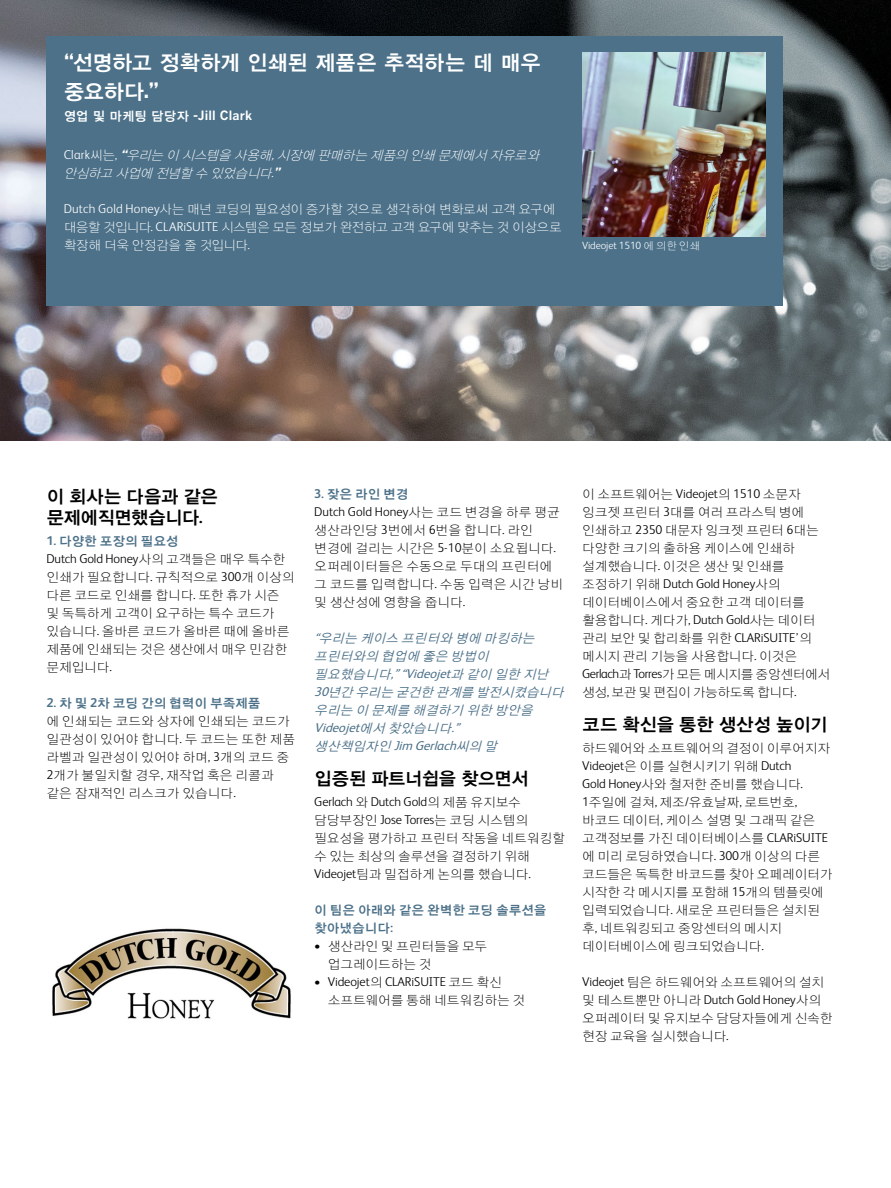
<style>
.page{position:relative;width:891px;height:1188px;background:#fff}
.page>*{position:absolute;margin:0;border:0;box-sizing:border-box;transform-origin:0 0}
.t1{font:21px/28.5px "YDIYGO140 KS Cpc EUC H";letter-spacing:-.045em;color:#fff}
.t2{font:18px/21px "YDIYGO140 KS Cpc EUC H";letter-spacing:-.055em;color:#000}
.t3{font:12.75px/18px "YDIYGO110 KS Cpc EUC H";letter-spacing:-.01em;color:#000}
.t4{font:300 12.75px "FS Albert";letter-spacing:-.01em;color:#000}
.t5{font:12.75px/18px "YDIYGO110 KS Cpc EUC H";letter-spacing:-.055em;color:#fff}
.t6{font:italic 12.75px/18px "YDIYGO120 KS Cpc EUC H";color:#4c7189}
.t7{font:12.75px/18px "YDIYGO140 KS Cpc EUC H";letter-spacing:-.01em;color:#4c7189}
.t8{font:italic 12.75px/18px "YDIYGO110 KS Cpc EUC H";color:#fff}
.t9{font:italic 12.75px/18px "FS Albert Pro";color:#4c7189}
.t10{font:12.75px "Benton Got Bol";letter-spacing:.01em;color:#fff}
.t11{font:300 10.5px "FS Albert";letter-spacing:-.01em;color:#fff}
.s1{font-family:"Benton Gothic";font-weight:700}
.s2{font-family:"Benton Got Bol"}
.s3{font-family:"YDIYGO140 KS Cpc EUC H"}
.s4{font-family:"FS Albert";font-weight:300;font-style:normal}
.s5{font-style:normal}
.s6{font-family:"FS Albert";font-weight:300}
.s7{font-family:"YDIYGO110 KS Cpc EUC H";font-weight:400}
.s8{font-family:"FS Albert";font-weight:700}
.s9{font-family:"FS Albert Pro"}
.s10{font-family:"YDIYGO120 KS Cpc EUC H"}
.s11{font-style:inherit}
</style>
<div class="page">
<img style="left:0;top:0;width:891px;height:441px">
<div style="left:46px;top:36px;width:737px;height:270px;background:#4c7189"></div>
<img style="left:582px;top:53px;width:184px;height:184px">
<img style="left:52px;top:928px;width:239px;height:91px">
<h1 class="t1" style="left:64px;top:49px;width:479px"><span class="s1">“</span>선명하고 정확하게 인쇄된 제품은 추적하는 데 매우 중요하다<span class="s2">.</span><span class="s1">”</span></h1>
<p class="t10" style="left:64px;top:108px;width:190px"><span class="s3">영업 및 마케팅 담당자</span> -Jill Clark</p>
<p class="t8" style="left:64px;top:147px;width:481px"><span class="s4">C l a r k</span> <span class="s5">씨 는</span> <span class="s4">,</span> <span class="s1">“</span>우리는 이 시스템을 사용해<span class="s6">,</span>시장에 판매하는 제품의 인쇄 문제에서 자유로와 안심하고 사업에 전념할 수 있었습니다<span class="s6">.</span><span class="s1">”</span></p>
<p class="t5" style="left:64px;top:201px;width:500px"><span class="s6">Dutch Gold Honey</span>사는 매년 코딩의 필요성이 증가할 것으로 생각하여 변화로써 고객 요구에 대응할 것입니다<span class="s6">. CLARiSUITE</span> 시스템은 모든 정보가 완전하고 고객 요구에 맞추는 것 이상으로 확장해 더욱 안정감을 줄 것입니다<span class="s6">.</span></p>
<p class="t11" style="left:582px;top:240px;width:119px">Videojet 1510 <span class="s7">에 의한 인쇄</span></p>
<h2 class="t2" style="left:46px;top:486px;width:173px">이 회사는 다음과 같은 문제에직면했습니다<span class="s8">.</span></h2>
<p class="t7" style="left:46px;top:533px;width:134px"><span class="s8">1.</span> 다양한 포장의 필요성</p>
<p class="t4" style="left:46px;top:552px;width:240px">Dutch Gold Honey<span class="s7">사의 고객들은 매우 특수한</span></p>
<p class="t3" style="left:46px;top:569px;width:250px">인쇄가 필요합니다<span class="s6">.</span> 규칙적으로 <span class="s6">300</span>개 이상의 다른 코드로 인쇄를 합니다<span class="s6">.</span> 또한 휴가 시즌 및 독특하게 고객이 요구하는 특수 코드가 있습니다<span class="s6">.</span> 올바른 코드가 올바른 때에 올바른 제품에 인쇄되는 것은 생산에서 매우 민감한 문제입니다<span class="s6">.</span></p>
<p class="t7" style="left:46px;top:695px;width:216px"><span class="s8">2.</span> 차 및 <span class="s8">2</span>차 코딩 간의 협력이 부족제품</p>
<p class="t3" style="left:46px;top:713px;width:250px">에 인쇄되는 코드와 상자에 인쇄되는 코드가 일관성이 있어야 합니다<span class="s6">.</span> 두 코드는 또한 제품 라벨과 일관성이 있어야 하며<span class="s6">, 3</span>개의 코드 중<br><span class="s6">2</span>개가 불일치할 경우<span class="s6">,</span> 재작업 혹은 리콜과 같은 잠재적인 리스크가 있습니다<span class="s6">.</span></p>
<p class="t7" style="left:314px;top:486px;width:96px"><span class="s8">3.</span> 잦은 라인 변경</p>
<p class="t4" style="left:314px;top:505px;width:247px">Dutch Gold Honey<span class="s7">사는 코드 변경을 하루 평균</span></p>
<p class="t3" style="left:314px;top:522px;width:250px">생산라인당 <span class="s6">3</span>번에서 <span class="s6">6</span>번을 합니다<span class="s6">.</span> 라인 변경에 걸리는 시간은 <span class="s6">5-10</span>분이 소요됩니다<span class="s6">. </span>오퍼레이터들은 수동으로 두대의 프린터에 그 코드를 입력합니다<span class="s6">.</span> 수동 입력은 시간 낭비 및 생산성에 영향을 줍니다<span class="s6">.</span></p>
<p class="t6" style="left:314px;top:630px;width:254px"><span class="s9">“</span>우리는 케이스 프린터와 병에 마킹하는 프린터와의 협업에 좋은 방법이 필요했습니다<span class="s9">,</span><span class="s9">” “</span><span class="s9">Videojet</span>과 같이 일한 지난<br><span class="s9">30</span>년간 우리는 굳건한 관계를 발전시켰습니다 우리는 이 문제를 해결하기 위한 방안을</p>
<p class="t9" style="left:314px;top:718px;width:188px">Videojet<span class="s10">에서 찾았습니다</span>.<span class="s11">” </span><span class="s10">생산책임자인</span> Jim Gerlach<span class="s10">씨의 말</span></p>
<h2 class="t2" style="left:314px;top:768px;width:216px">입증된 파트너쉽을 찾으면서</h2>
<p class="t4" style="left:314px;top:795px;width:208px">Gerlach <span class="s7">와</span> Dutch Gold<span class="s7">의 제품 유지보수</span></p>
<p class="t3" style="left:314px;top:812px;width:252px">담당부장인 <span class="s6">Jose Torres</span>는 코딩 시스템의 필요성을 평가하고 프린터 작동을 네트워킹할 수 있는 최상의 솔루션을 결정하기 위해<br><span class="s6">Videojet</span>팀과 밀접하게 논의를 했습니다<span class="s6">.</span></p>
<p class="t7" style="left:314px;top:902px;width:234px">이 팀은 아래와 같은 완벽한 코딩 솔루션을 찾아냈습니다<span class="s8">:</span></p>
<p class="t3" style="left:328px;top:938px;width:161px;text-indent:-14px"><span class="s6">•</span> 생산라인 및 프린터들을 모두 업그레이드하는 것</p>
<p class="t4" style="left:314px;top:975px;width:189px">• Videojet<span class="s7">의</span> CLARiSUITE <span class="s7">코드 확신</span></p>
<p class="t3" style="left:328px;top:992px;width:199px">소프트웨어를 통해 네트워킹하는 것</p>
<p class="t4" style="left:582px;top:487px;width:220px"><span class="s7">이 소프트웨어는</span> Videojet<span class="s7">의</span> 1510 <span class="s7">소문자</span></p>
<p class="t3" style="left:582px;top:504px;width:238px">잉크젯 프린터 <span class="s6">3</span>대를 여러 프라스틱 병에 인쇄하고 <span class="s6">2350</span> 대문자 잉크젯 프린터 <span class="s6">6</span>대는 다양한 크기의 출하용 케이스에 인쇄하 설계했습니다<span class="s6">.</span> 이것은 생산 및 인쇄를</p>
<p class="t4" style="left:582px;top:577px;width:200px"><span class="s7">조정하기 위해</span> Dutch Gold Honey<span class="s7">사의</span></p>
<p class="t3" style="left:582px;top:594px;width:250px">데이터베이스에서 중요한 고객 데이터를 활용합니다<span class="s6">.</span> 게다가<span class="s6">, Dutch Gold</span>사는 데이터 관리 보안 및 합리화를 위한 <span class="s6">CLARiSUITE’</span>의 메시지 관리 기능을 사용합니다<span class="s6">.</span> 이것은<br><span class="s6">Gerlach</span>과 <span class="s6">Torres</span>가 모든 메시지를 중앙센터에서 생성<span class="s6">,</span> 보관 및 편집이 가능하도록 합니다<span class="s6">.</span></p>
<h2 class="t2" style="left:582px;top:714px;width:247px">코드 확신을 통한 생산성 높이기</h2>
<p class="t3" style="left:582px;top:740px;width:249px">하드웨어와 소프트웨어의 결정이 이루어지자</p>
<p class="t4" style="left:582px;top:759px;width:211px">Videojet<span class="s7">은 이를 실현시키기 위해</span> Dutch</p>
<p class="t3" style="left:582px;top:776px;width:252px"><span class="s6">Gold Honey</span>사와 철저한 준비를 했습니다<span class="s6">.<br>1</span>주일에 걸쳐<span class="s6">,</span> 제조<span class="s6">/</span>유효날짜<span class="s6">,</span> 로트번호<span class="s6">, </span>바코드 데이터<span class="s6">,</span> 케이스 설명 및 그래픽 같은 고객정보를 가진 데이터베이스를 <span class="s6">CLARiSUITE </span>에 미리 로딩하였습니다<span class="s6">. 300</span>개 이상의 다른 코드들은 독특한 바코드를 찾아 오페레이터가 시작한 각 메시지를 포함해 <span class="s6">15</span>개의 템플릿에 입력되었습니다<span class="s6">.</span> 새로운 프린터들은 설치된 후<span class="s6">,</span> 네트워킹되고 중앙센터의 메시지 데이터베이스에 링크되었습니다<span class="s6">.</span></p>
<p class="t3" style="left:582px;top:974px;width:244px"><span class="s6">Videojet</span> 팀은 하드웨어와 소프트웨어의 설치</p>
<p class="t4" style="left:582px;top:993px;width:240px"><span class="s7">및 테스트뿐만 아니라</span> Dutch Gold Honey<span class="s7">사의</span></p>
<p class="t3" style="left:582px;top:1010px;width:252px">오퍼레이터 및 유지보수 담당자들에게 신속한 현장 교육을 실시했습니다<span class="s6">.</span></p>
</div>
